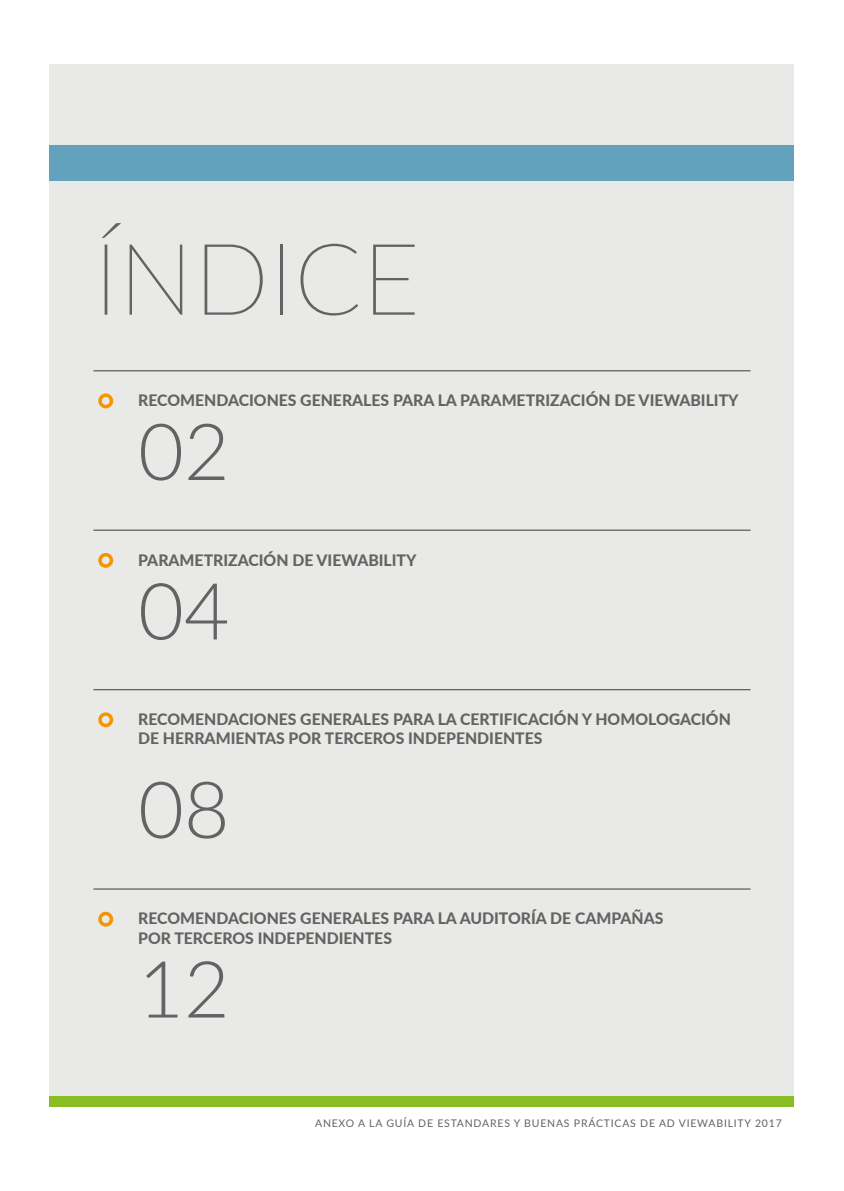
<style>
.page{position:relative;width:844px;height:1191px;background:#fff}
.page>*{position:absolute;margin:0;border:0;box-sizing:border-box;transform-origin:0 0}
.t1{font:100 99.75px "Lato";color:#646363}
.t2{font:300 78.75px "Lato";color:#646363}
.t3{font:800 15.75px/19.2px "Lato";color:#646363}
.t4{font:10.5px "Lato";letter-spacing:.075em;color:#646363}
</style>
<div class="page">
<div style="left:50px;top:64px;width:744px;height:1042px;background:#e9eae8"></div>
<hr style="left:93px;top:370px;width:657px;height:1px;background:#646363">
<hr style="left:93px;top:529px;width:657px;height:2px;background:#646363">
<hr style="left:93px;top:689px;width:657px;height:1px;background:#646363">
<hr style="left:93px;top:888px;width:657px;height:1px;background:#646363">
<div style="left:98px;top:393px;width:15px;height:15px;border:4px solid #f49600;border-radius:50%"></div>
<div style="left:98px;top:553px;width:15px;height:15px;border:4px solid #f49600;border-radius:50%"></div>
<div style="left:98px;top:712px;width:15px;height:15px;border:4px solid #f49600;border-radius:50%"></div>
<div style="left:98px;top:911px;width:15px;height:15px;border:4px solid #f49600;border-radius:50%"></div>
<div style="left:50px;top:145px;width:744px;height:35px;background:#63a2bc"></div>
<div style="left:50px;top:1096px;width:744px;height:10px;background:#89bd24"></div>
<h1 class="t1" style="left:93px;top:211px;width:328px">ÍNDICE</h1>
<p class="t3" style="left:138px;top:390px;width:601px">RECOMENDACIONES GENERALES PARA LA PARAMETRIZACIÓN DE VIEWABILITY</p>
<h2 class="t2" style="left:138px;top:397px;width:93px">02</h2>
<p class="t3" style="left:138px;top:549px;width:280px">PARAMETRIZACIÓN DE VIEWABILITY</p>
<h2 class="t2" style="left:138px;top:556px;width:93px">04</h2>
<p class="t3" style="left:138px;top:709px;width:594px">RECOMENDACIONES GENERALES PARA LA CERTIFICACIÓN Y HOMOLOGACIÓN<br>DE HERRAMIENTAS POR TERCEROS INDEPENDIENTES</p>
<h2 class="t2" style="left:138px;top:755px;width:93px">08</h2>
<p class="t3" style="left:138px;top:908px;width:526px">RECOMENDACIONES GENERALES PARA LA AUDITORÍA DE CAMPAÑAS<br>POR TERCEROS INDEPENDIENTES</p>
<h2 class="t2" style="left:138px;top:934px;width:93px">12</h2>
<p class="t4" style="left:315px;top:1116px;width:468px">ANEXO A LA GUÍA DE ESTANDARES Y BUENAS PRÁCTICAS DE AD VIEWABILITY 2017</p>
</div>
